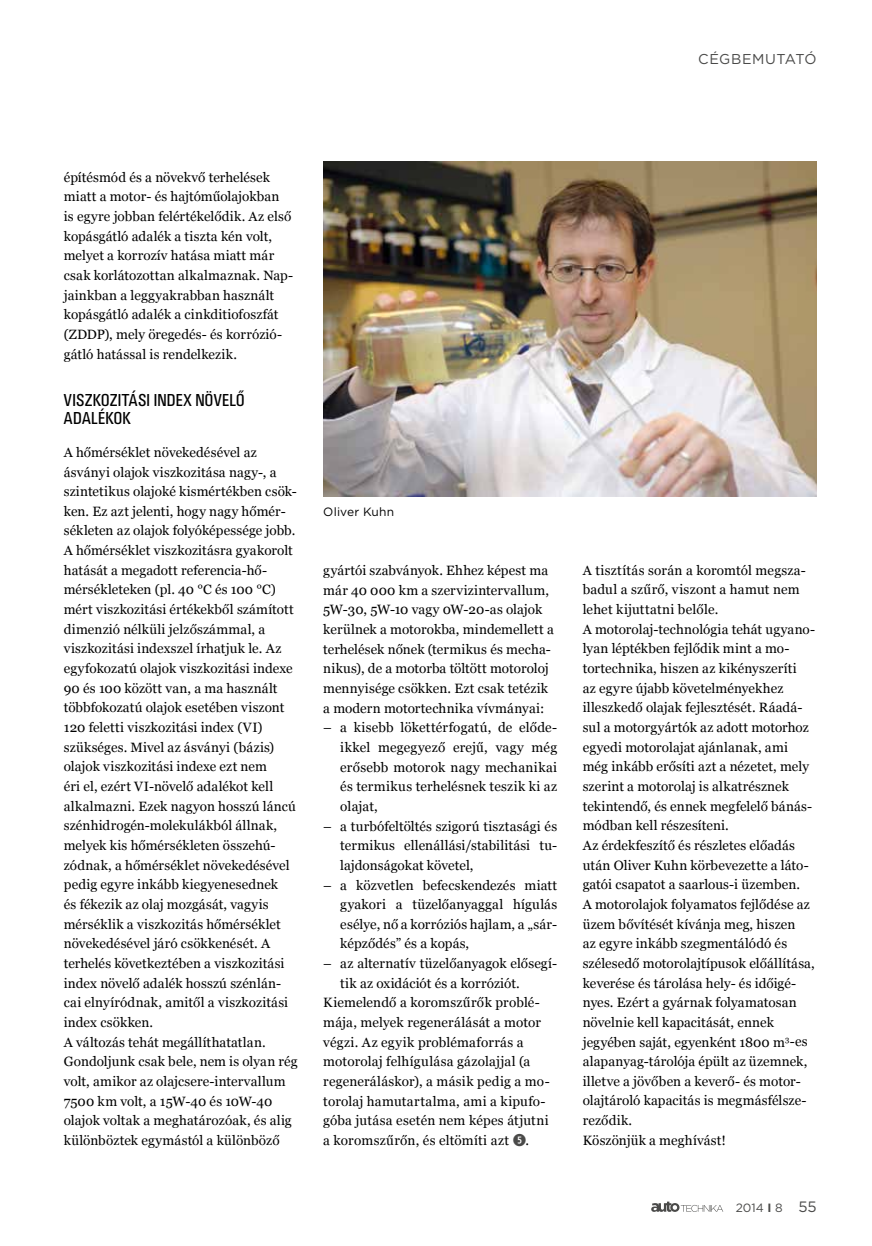
<style>
.page{position:relative;width:872px;height:1246px;background:#fff}
.page>*{position:absolute;margin:0;border:0;box-sizing:border-box;transform-origin:0 0}
.t1{font:18px/18px "U001 Con";letter-spacing:.015em;color:#000}
.t2{font:14.25px "Gotham";letter-spacing:.035em;color:#4a4a49}
.t3{font:13.5px/19.6px "Georgia";letter-spacing:.01em;color:#000}
.t4{font:12px "Gotham";letter-spacing:.015em;color:#000}
.t5{font:12px "Gotham";color:#4a4a49}
.s1{font-family:"Combi Numerals Ltd";font-size:16.5px;color:#4a4a49}
.s2{font-weight:700}
.s3{font-size:15px}
</style>
<div class="page">
<svg style="left:651px;top:1201px;width:72px;height:11px"></svg>
<img style="left:323px;top:162px;width:493px;height:334px">
<p class="t2" style="left:698px;top:50px;width:120px">CÉGBEMUTATÓ</p>
<p class="t3" style="left:64px;top:167px;width:231px">építésmód és a növekvő terhelések miatt a motor- és hajtóműolajokban<br>is egyre jobban felértékelődik. Az első kopásgátló adalék a tiszta kén volt, melyet a korrozív hatása miatt már csak korlátozottan alkalmaznak. Nap&shy;jainkban a leggyakrabban használt kopásgátló adalék a cinkditiofoszfát (ZDDP), mely öregedés- és korrózió&shy;gátló hatással is rendelkezik.</p>
<h1 class="t1" style="left:64px;top:392px;width:182px">VISZKOZITÁSI INDEX NÖVELŐ<br>ADALÉKOK</h1>
<p class="t3" style="left:64px;top:442px;width:235px">A hőmérséklet növekedésével az ásványi olajok viszkozitása nagy-, a szintetikus olajoké kismértékben csök&shy;ken. Ez azt jelenti, hogy nagy hőmér&shy;sékleten az olajok folyóképessége jobb.<br>A hőmérséklet viszkozitásra gyakorolt hatását a megadott referencia-hő&shy;mérsékleteken (pl. 40 °C és 100 °C) mért viszkozitási értékekből számított dimenzió nélküli jelzőszámmal, a viszkozitási indexszel írhatjuk le. Az egyfokozatú olajok viszkozitási indexe 90 és 100 között van, a ma használt többfokozatú olajok esetében viszont 120 feletti viszkozitási index (VI) szükséges. Mivel az ásványi (bázis) olajok viszkozitási indexe ezt nem<br>éri el, ezért VI-növelő adalékot kell alkalmazni. Ezek nagyon hosszú láncú szénhidrogén-molekulákból állnak, melyek kis hőmérsékleten összehú&shy;zódnak, a hőmérséklet növekedésével pedig egyre inkább kiegyenesednek<br>és fékezik az olaj mozgását, vagyis mérséklik a viszkozitás hőmérséklet növekedésével járó csökkenését. A terhelés következtében a viszkozitási index növelő adalék hosszú szénlán&shy;cai elnyíródnak, amitől a viszkozitási index csökken.<br>A változás tehát megállíthatatlan.<br>Gondoljunk csak bele, nem is olyan rég volt, amikor az olajcsere-intervallum 7500 km volt, a 15W-40 és 10W-40 olajok voltak a meghatározóak, és alig különböztek egymástól a különböző</p>
<p class="t4" style="left:323px;top:504px;width:72px">Oliver Kuhn</p>
<p class="t3" style="left:323px;top:560px;width:232px">gyártói szabványok. Ehhez képest ma már 40 000 km a szervizintervallum, 5W-30, 5W-10 vagy 0W-20-as olajok kerülnek a motorokba, mindemellett a terhelések nőnek (termikus és mecha&shy;nikus), de a motorba töltött motoroloj mennyisége csökken. Ezt csak tetézik a modern motortechnika vívmányai:</p>
<p class="t3" style="left:340px;top:717px;width:218px;text-align:justify;text-indent:-17px">– a kisebb lökettérfogatú, de előde&shy;ikkel megegyező erejű, vagy még erősebb motorok nagy mechanikai és termikus terhelésnek teszik ki az olajat,</p>
<p class="t3" style="left:340px;top:815px;width:218px;text-align:justify;text-indent:-17px">– a turbófeltöltés szigorú tisztasági és termikus ellenállási/stabilitási tu&shy;lajdonságokat követel,</p>
<p class="t3" style="left:340px;top:874px;width:218px;text-align:justify;text-indent:-17px">– a közvetlen befecskendezés miatt gyakori a tüzelőanyaggal hígulás esélye, nő a korróziós hajlam, a „sár&shy;képződés” és a kopás,</p>
<p class="t3" style="left:323px;top:953px;width:235px">– az alternatív tüzelőanyagok elősegí-</p>
<p class="t3" style="left:340px;top:973px;width:181px">tik az oxidációt és a korróziót.</p>
<p class="t3" style="left:323px;top:992px;width:218px">Kiemelendő a koromszűrők problé-</p>
<p class="t3" style="left:323px;top:1012px;width:219px">mája, melyek regenerálását a motor</p>
<p class="t3" style="left:323px;top:1032px;width:202px">végzi. Az egyik problémaforrás a</p>
<p class="t3" style="left:323px;top:1051px;width:208px">motorolaj felhígulása gázolajjal (a</p>
<p class="t3" style="left:323px;top:1071px;width:228px">regeneráláskor), a másik pedig a mo-</p>
<p class="t3" style="left:323px;top:1091px;width:224px">torolaj hamutartalma, ami a kipufo-</p>
<p class="t3" style="left:323px;top:1110px;width:227px">góba jutása esetén nem képes átjutni</p>
<p class="t3" style="left:323px;top:1130px;width:207px">a koromszűrőn, és eltömíti azt <span class="s1">➎</span>.</p>
<p class="t3" style="left:583px;top:560px;width:234px">A tisztítás során a koromtól megsza&shy;badul a szűrő, viszont a hamut nem lehet kijuttatni belőle.<br>A motorolaj-technológia tehát ugyano&shy;lyan léptékben fejlődik mint a mo&shy;tortechnika, hiszen az kikényszeríti<br>az egyre újabb követelményekhez illeszkedő olajak fejlesztését. Ráadá&shy;sul a motorgyártók az adott motorhoz egyedi motorolajat ajánlanak, ami még inkább erősíti azt a nézetet, mely szerint a motorolaj is alkatrésznek tekintendő, és ennek megfelelő bánás&shy;módban kell részesíteni.<br>Az érdekfeszítő és részletes előadás után Oliver Kuhn körbevezette a láto&shy;gatói csapatot a saarlous-i üzemben.<br>A motorolajok folyamatos fejlődése az üzem bővítését kívánja meg, hiszen<br>az egyre inkább szegmentálódó és szélesedő motorolajtípusok előállítása, keverése és tárolása hely- és időigé&shy;nyes. Ezért a gyárnak folyamatosan növelnie kell kapacitását, ennek jegyében saját, egyenként 1800 m<sup>3</sup>-es alapanyag-tárolója épült az üzemnek, illetve a jövőben a keverő- és motor&shy;olajtároló kapacitás is megmásfélsze&shy;reződik.<br>Köszönjük a meghívást!</p>
<p class="t5" style="left:736px;top:1200px;width:82px">2014 <span class="s2">I</span> 8 <span class="s3">55</span></p>
</div>
